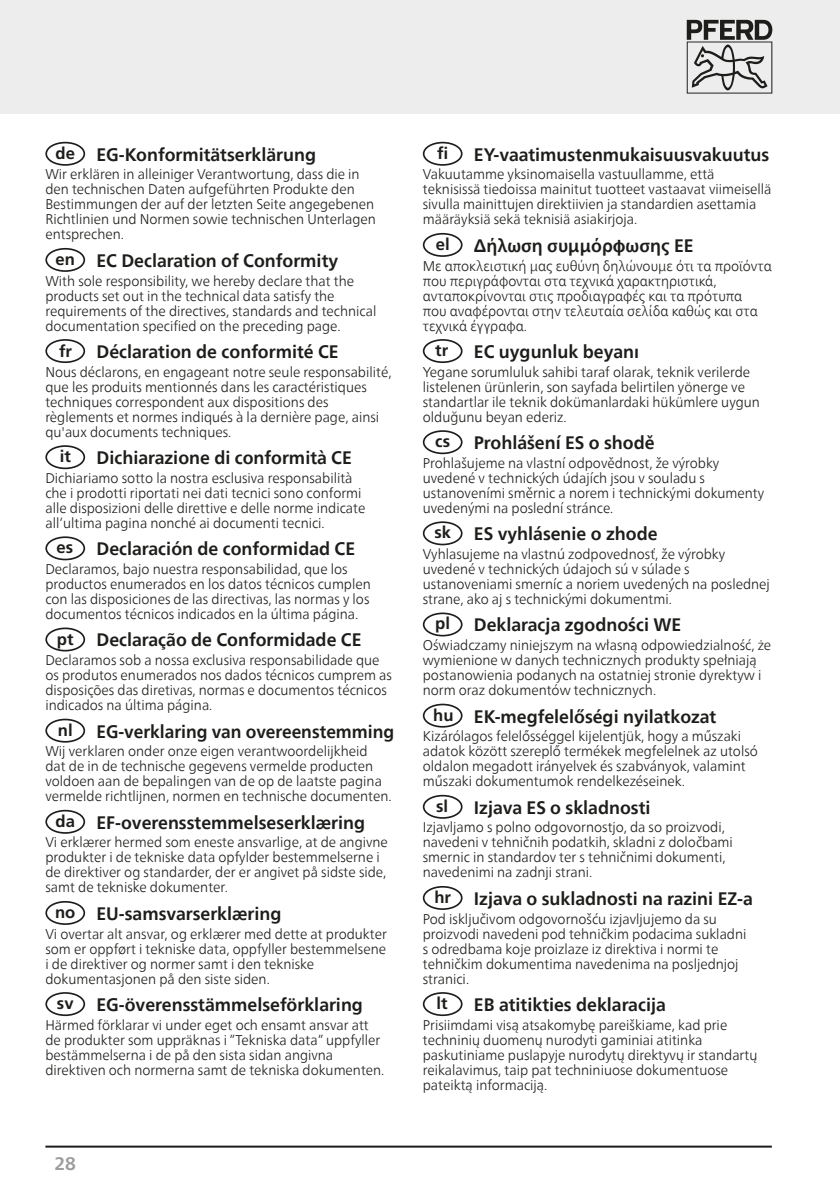
<style>
.page{position:relative;width:840px;height:1191px;background:#fff}
.page>*{position:absolute;margin:0;border:0;box-sizing:border-box;transform-origin:0 0}
.Head_CE{font:700 18px "Neue Frutiger World";color:#1d1d1b}
.Head_CE-2{font:700 18px "Neue Frutiger World";color:#1d1d1b;scale:.95 1}
.t1{font:700 18px "Neue Frutiger World";color:#9d9d9d}
.t2{font:700 16.6px "Frutiger LT Pro";color:#1d1d1b}
.Copy_CE{font:300 14px/15px "Neue Frutiger World";color:#1d1d1b}
</style>
<div class="page">
<div style="left:0;top:0;width:839px;height:113px;background:#ededed"></div>
<svg style="left:686px;top:20px;width:85px;height:74px"></svg>
<hr style="left:45px;top:1145px;width:726px;height:2px;background:#1d1d1b">
<div style="left:45px;top:142px;width:40px;height:24px;border:2px solid #1d1d1b;border-radius:50%"></div>
<div style="left:45px;top:248px;width:40px;height:24px;border:2px solid #1d1d1b;border-radius:50%"></div>
<div style="left:45px;top:339px;width:40px;height:24px;border:2px solid #1d1d1b;border-radius:50%"></div>
<div style="left:45px;top:445px;width:40px;height:24px;border:2px solid #1d1d1b;border-radius:50%"></div>
<div style="left:45px;top:536px;width:40px;height:24px;border:2px solid #1d1d1b;border-radius:50%"></div>
<div style="left:45px;top:627px;width:40px;height:24px;border:2px solid #1d1d1b;border-radius:50%"></div>
<div style="left:45px;top:718px;width:40px;height:24px;border:2px solid #1d1d1b;border-radius:50%"></div>
<div style="left:45px;top:810px;width:40px;height:23px;border:2px solid #1d1d1b;border-radius:50%"></div>
<div style="left:45px;top:901px;width:40px;height:24px;border:2px solid #1d1d1b;border-radius:50%"></div>
<div style="left:45px;top:992px;width:40px;height:24px;border:2px solid #1d1d1b;border-radius:50%"></div>
<div style="left:422px;top:142px;width:40px;height:24px;border:2px solid #1d1d1b;border-radius:50%"></div>
<div style="left:422px;top:233px;width:40px;height:24px;border:2px solid #1d1d1b;border-radius:50%"></div>
<div style="left:422px;top:339px;width:40px;height:24px;border:2px solid #1d1d1b;border-radius:50%"></div>
<div style="left:422px;top:430px;width:40px;height:24px;border:2px solid #1d1d1b;border-radius:50%"></div>
<div style="left:422px;top:521px;width:40px;height:24px;border:2px solid #1d1d1b;border-radius:50%"></div>
<div style="left:422px;top:612px;width:40px;height:24px;border:2px solid #1d1d1b;border-radius:50%"></div>
<div style="left:422px;top:703px;width:40px;height:24px;border:2px solid #1d1d1b;border-radius:50%"></div>
<div style="left:422px;top:795px;width:40px;height:23px;border:2px solid #1d1d1b;border-radius:50%"></div>
<div style="left:422px;top:886px;width:40px;height:24px;border:2px solid #1d1d1b;border-radius:50%"></div>
<div style="left:422px;top:992px;width:40px;height:24px;border:2px solid #1d1d1b;border-radius:50%"></div>
<p class="t2" style="left:55px;top:143px;width:21px">de</p>
<p class="Head_CE" style="left:96px;top:139px;width:221px">EG-Konformitätserklärung</p>
<p class="Copy_CE" style="left:45px;top:167px;width:332px">Wir erklären in alleiniger Verantwortung, dass die in den technischen Daten aufgeführten Produkte den Bestimmungen der auf der letzten Seite angegebenen Richtlinien und Normen sowie technischen Unterlagen entsprechen.</p>
<p class="t2" style="left:55px;top:249px;width:21px">en</p>
<p class="Head_CE" style="left:96px;top:245px;width:243px">EC Declaration of Conformity</p>
<p class="Copy_CE" style="left:45px;top:273px;width:332px">With sole responsibility, we hereby declare that the products set out in the technical data satisfy the requirements of the directives, standards and technical documentation specified on the preceding page.</p>
<p class="t2" style="left:59px;top:342px;width:14px">fr</p>
<p class="Head_CE" style="left:96px;top:336px;width:243px">Déclaration de conformité CE</p>
<p class="Copy_CE" style="left:45px;top:364px;width:347px">Nous déclarons, en engageant notre seule responsabilité, que les produits mentionnés dans les caractéristiques techniques correspondent aux dispositions des règlements et normes indiqués à la dernière page, ainsi qu'aux documents techniques.</p>
<p class="t2" style="left:60px;top:447px;width:13px">it</p>
<p class="Head_CE" style="left:96px;top:442px;width:257px">Dichiarazione di conformità CE</p>
<p class="Copy_CE" style="left:45px;top:470px;width:321px">Dichiariamo sotto la nostra esclusiva responsabilità che i prodotti riportati nei dati tecnici sono conformi alle disposizioni delle direttive e delle norme indicate all’ultima pagina nonché ai documenti tecnici.</p>
<p class="t2" style="left:56px;top:538px;width:18px">es</p>
<p class="Head_CE" style="left:96px;top:533px;width:260px">Declaración de conformidad CE</p>
<p class="Copy_CE" style="left:45px;top:561px;width:327px">Declaramos, bajo nuestra responsabilidad, que los productos enumerados en los datos técnicos cumplen con las disposiciones de las directivas, las normas y los documentos técnicos indicados en la última página.</p>
<p class="t2" style="left:57px;top:629px;width:18px">pt</p>
<p class="Head_CE" style="left:96px;top:624px;width:266px">Declaração de Conformidade CE</p>
<p class="Copy_CE" style="left:45px;top:653px;width:348px">Declaramos sob a nossa exclusiva responsabilidade que os produtos enumerados nos dados técnicos cumprem as disposições das diretivas, normas e documentos técnicos indicados na última página.</p>
<p class="t2" style="left:58px;top:720px;width:16px">nl</p>
<p class="Head_CE-2" style="left:96px;top:715px;width:315px">EG-verklaring van overeenstemming</p>
<p class="Copy_CE" style="left:45px;top:744px;width:347px">Wij verklaren onder onze eigen verantwoordelijkheid<br>dat de in de technische gegevens vermelde producten voldoen aan de bepalingen van de op de laatste pagina vermelde richtlijnen, normen en technische documenten.</p>
<p class="t2" style="left:55px;top:811px;width:21px">da</p>
<p class="Head_CE" style="left:96px;top:806px;width:270px">EF-overensstemmelseserklæring</p>
<p class="Copy_CE" style="left:45px;top:835px;width:344px">Vi erklærer hermed som eneste ansvarlige, at de angivne produkter i de tekniske data opfylder bestemmelserne i de direktiver og standarder, der er angivet på sidste side, samt de tekniske dokumenter.</p>
<p class="t2" style="left:55px;top:902px;width:22px">no</p>
<p class="Head_CE" style="left:96px;top:897px;width:186px">EU-samsvarserklæring</p>
<p class="Copy_CE" style="left:45px;top:926px;width:343px">Vi overtar alt ansvar, og erklærer med dette at produkter som er oppført i tekniske data, oppfyller bestemmelsene i de direktiver og normer samt i den tekniske dokumentasjonen på den siste siden.</p>
<p class="t2" style="left:57px;top:993px;width:18px">sv</p>
<p class="Head_CE" style="left:96px;top:989px;width:268px">EG-överensstämmelseförklaring</p>
<p class="Copy_CE" style="left:45px;top:1017px;width:340px">Härmed förklarar vi under eget och ensamt ansvar att de produkter som uppräknas i ”Tekniska data” uppfyller bestämmelserna i de på den sista sidan angivna direktiven och normerna samt de tekniska dokumenten.</p>
<p class="t1" style="left:54px;top:1147px;width:23px">28</p>
<p class="t2" style="left:437px;top:143px;width:13px">fi</p>
<p class="Head_CE" style="left:473px;top:139px;width:296px">EY-vaatimustenmukaisuusvakuutus</p>
<p class="Copy_CE" style="left:422px;top:167px;width:350px">Vakuutamme yksinomaisella vastuullamme, että teknisissä tiedoissa mainitut tuotteet vastaavat viimeisellä sivulla mainittujen direktiivien ja standardien asettamia määräyksiä sekä teknisiä asiakirjoja.</p>
<p class="t2" style="left:435px;top:234px;width:15px">el</p>
<p class="Head_CE" style="left:473px;top:230px;width:221px">Δήλωση συμμόρφωσης ΕΕ</p>
<p class="Copy_CE" style="left:422px;top:258px;width:350px">Με αποκλειστική μας ευθύνη δηλώνουμε ότι τα προϊόντα που περιγράφονται στα τεχνικά χαρακτηριστικά, ανταποκρίνονται στις προδιαγραφές και τα πρότυπα<br>που αναφέρονται στην τελευταία σελίδα καθώς και στα τεχνικά έγγραφα.</p>
<p class="t2" style="left:435px;top:340px;width:14px">tr</p>
<p class="Head_CE" style="left:473px;top:336px;width:166px">EC uygunluk beyanı</p>
<p class="Copy_CE" style="left:422px;top:364px;width:338px">Yegane sorumluluk sahibi taraf olarak, teknik verilerde listelenen ürünlerin, son sayfada belirtilen yönerge ve standartlar ile teknik dokümanlardaki hükümlere uygun olduğunu beyan ederiz.</p>
<p class="t2" style="left:435px;top:432px;width:16px">cs</p>
<p class="Head_CE" style="left:473px;top:427px;width:182px">Prohlášení ES o shodě</p>
<p class="Copy_CE" style="left:422px;top:455px;width:342px">Prohlašujeme na vlastní odpovědnost, že výrobky uvedené v technických údajích jsou v souladu s ustanoveními směrnic a norem i technickými dokumenty uvedenými na poslední stránce.</p>
<p class="t2" style="left:434px;top:523px;width:18px">sk</p>
<p class="Head_CE" style="left:473px;top:518px;width:185px">ES vyhlásenie o zhode</p>
<p class="Copy_CE" style="left:422px;top:546px;width:348px">Vyhlasujeme na vlastnú zodpovednosť, že výrobky uvedené v technických údajoch sú v súlade s ustanoveniami smerníc a noriem uvedených na poslednej strane, ako aj s technickými dokumentmi.</p>
<p class="t2" style="left:435px;top:614px;width:16px">pl</p>
<p class="Head_CE" style="left:473px;top:609px;width:209px">Deklaracja zgodności WE</p>
<p class="Copy_CE" style="left:422px;top:638px;width:350px">Oświadczamy niniejszym na własną odpowiedzialność, że wymienione w danych technicznych produkty spełniają postanowienia podanych na ostatniej stronie dyrektyw i norm oraz dokumentów technicznych.</p>
<p class="t2" style="left:433px;top:705px;width:22px">hu</p>
<p class="Head_CE" style="left:473px;top:700px;width:244px">EK-megfelelőségi nyilatkozat</p>
<p class="Copy_CE" style="left:422px;top:729px;width:336px">Kizárólagos felelősséggel kijelentjük, hogy a műszaki adatok között szereplő termékek megfelelnek az utolsó oldalon megadott irányelvek és szabványok, valamint műszaki dokumentumok rendelkezéseinek.</p>
<p class="t2" style="left:436px;top:796px;width:14px">sl</p>
<p class="Head_CE" style="left:473px;top:791px;width:178px">Izjava ES o skladnosti</p>
<p class="Copy_CE" style="left:422px;top:820px;width:311px">Izjavljamo s polno odgovornostjo, da so proizvodi, navedeni v tehničnih podatkih, skladni z določbami smernic in standardov ter s tehničnimi dokumenti, navedenimi na zadnji strani.</p>
<p class="t2" style="left:434px;top:887px;width:18px">hr</p>
<p class="Head_CE" style="left:473px;top:882px;width:280px">Izjava o sukladnosti na razini EZ-a</p>
<p class="Copy_CE" style="left:422px;top:911px;width:325px">Pod isključivom odgovornošću izjavljujemo da su proizvodi navedeni pod tehničkim podacima sukladni s odredbama koje proizlaze iz direktiva i normi te tehničkim dokumentima navedenima na posljednjoj stranici.</p>
<p class="t2" style="left:436px;top:993px;width:13px">lt</p>
<p class="Head_CE" style="left:473px;top:989px;width:193px">EB atitikties deklaracija</p>
<p class="Copy_CE" style="left:422px;top:1017px;width:336px">Prisiimdami visą atsakomybę pareiškiame, kad prie techninių duomenų nurodyti gaminiai atitinka paskutiniame puslapyje nurodytų direktyvų ir standartų reikalavimus, taip pat techniniuose dokumentuose pateiktą informaciją.</p>
</div>
